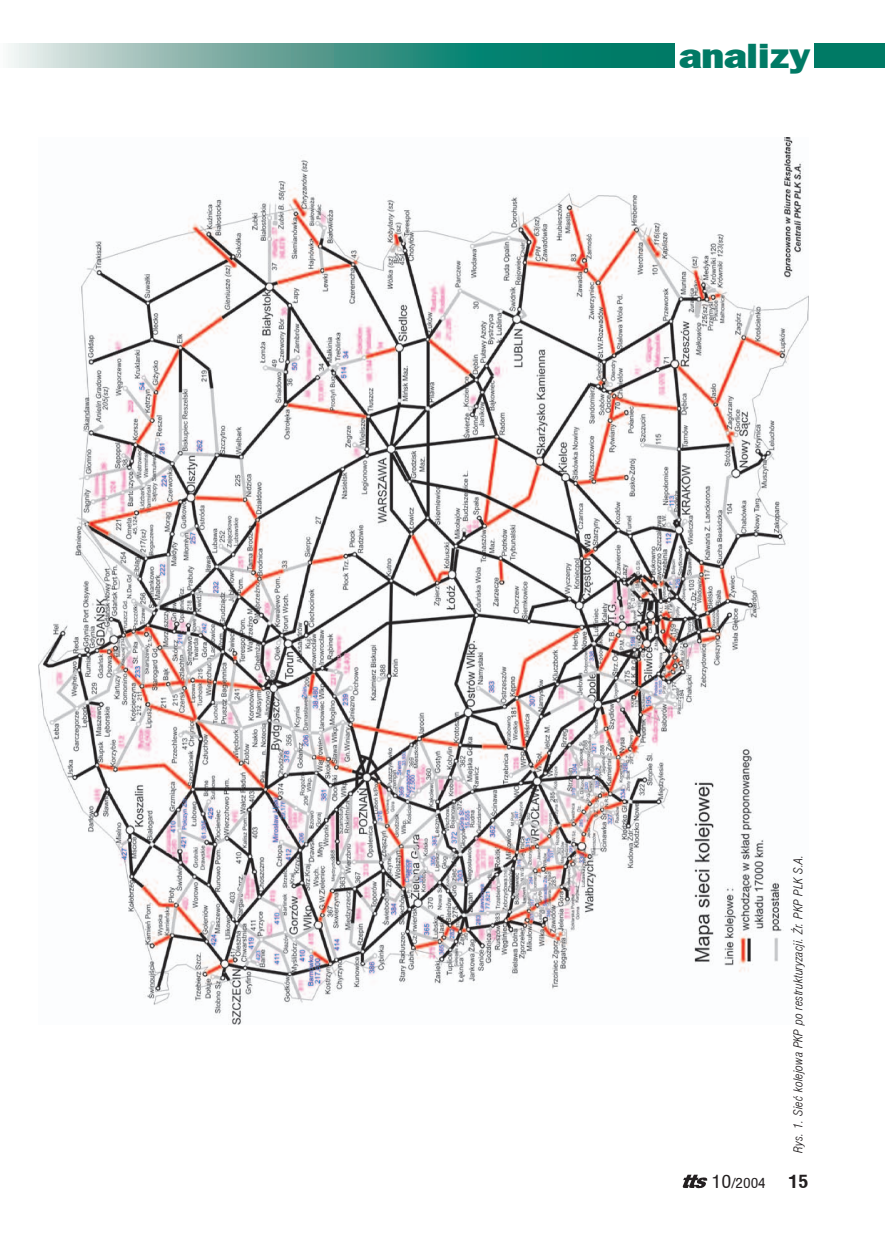
<style>
.page{position:relative;width:885px;height:1238px;background:#fff}
.page>*{position:absolute;margin:0;border:0;box-sizing:border-box;transform-origin:0 0}
.t1{font:36px "Frankfurt Goth Hvypl";color:#007a65;scale:1.1 1}
.t2{font:700 18px "Switzerland Condpl";color:#231f20;scale:1.1 1}
.t3{font:13.8px "Switzerland Condpl";color:#231f20;scale:1.1 1}
.t4{font:12px "Swis 721 Lt Cn EU Italic";color:#231f20;scale:1.1 1}
.s1{font-size:18px}
</style>
<div class="page">
<div style="left:814px;top:43px;width:70px;height:25px;background:#007a65"></div>
<svg style="left:8px;top:43px;width:666px;height:25px;background:#54a094"></svg>
<svg style="left:682px;top:1174px;width:25px;height:13px"></svg>
<img style="left:38px;top:137px;width:770px;height:887px">
<h1 class="t1" style="left:678px;top:33px;width:121px">analizy</h1>
<p class="t4" style="left:790px;top:1152px;width:272px;rotate:-90deg">Rys. 1. Sieć kolejowa PKP po restrukturyzacji. Źr. PKP PLK S.A.</p>
<p class="t3" style="left:711px;top:1173px;width:51px"><span class="s1">10</span>/2004</p>
<h2 class="t2" style="left:788px;top:1170px;width:20px">15</h2>
</div>
